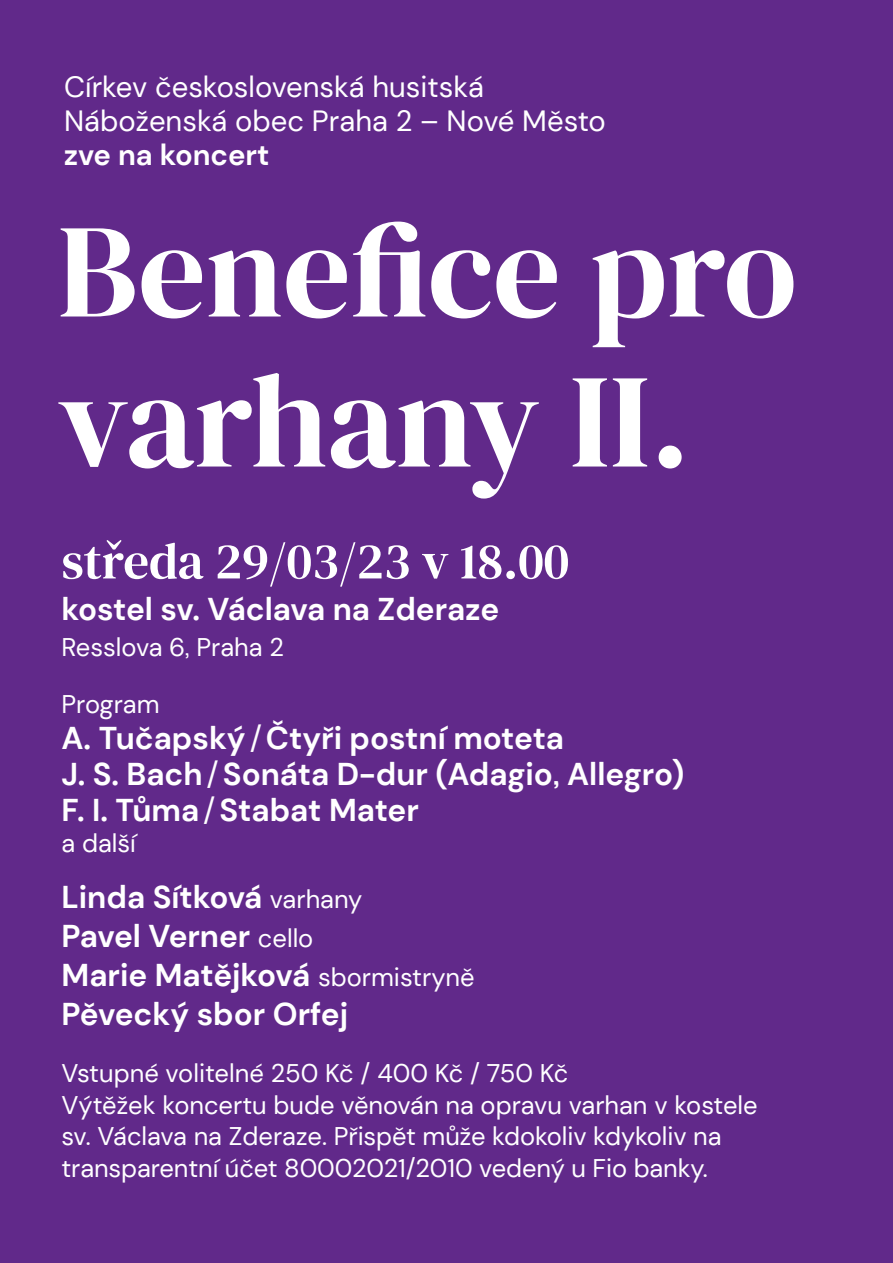
<style>
.page{position:relative;width:893px;height:1263px;background:#61298a}
.page>*{position:absolute;margin:0;border:0;box-sizing:border-box;transform-origin:0 0}
.t1{font:133.5px/150px "DM Serif Display";letter-spacing:-.005em;color:#fff}
.t2{font:51px "DM Serif Text";color:#fff}
.t3{font:700 31.5px "DM Sans";color:#fff}
.t4{font:29.25px "DM Sans";color:#fff}
.t5{font:700 29.25px "DM Sans";color:#fff}
.t6{font:25.5px/31.5px "DM Sans";letter-spacing:-.005em;color:#fff}
.s1{font-weight:400}
.s2{font-weight:400;font-size:25.5px}
</style>
<div class="page">
<p class="t4" style="left:64px;top:69px;width:421px">Církev československá husitská</p>
<p class="t4" style="left:64px;top:103px;width:543px">Náboženská obec Praha 2 – Nové Město</p>
<p class="t5" style="left:64px;top:136px;width:207px">zve na koncert</p>
<p class="t1" style="left:58px;top:198px;width:740px">Benefice pro varhany II.</p>
<p class="t2" style="left:62px;top:532px;width:509px">středa 29/03/23 v 18.00</p>
<p class="t3" style="left:62px;top:589px;width:439px">kostel sv. Václava na Zderaze</p>
<p class="t6" style="left:62px;top:631px;width:224px">Resslova 6, Praha 2</p>
<p class="t6" style="left:62px;top:688px;width:100px">Program</p>
<p class="t3" style="left:62px;top:718px;width:504px">A. Tučapský<span class="s1">/</span>Čtyři postní moteta</p>
<p class="t3" style="left:62px;top:754px;width:624px">J. S. Bach<span class="s1">/</span>Sonáta D-dur (Adagio, Allegro)</p>
<p class="t3" style="left:62px;top:790px;width:359px">F. I. Tůma<span class="s1">/</span>Stabat Mater</p>
<p class="t6" style="left:62px;top:828px;width:76px">a další</p>
<p class="t3" style="left:62px;top:878px;width:302px">Linda Sítková <span class="s2">varhany</span></p>
<p class="t3" style="left:62px;top:917px;width:253px">Pavel Verner <span class="s2">cello</span></p>
<p class="t3" style="left:62px;top:956px;width:415px">Marie Matějková <span class="s2">sbormistryně</span></p>
<p class="t3" style="left:62px;top:995px;width:288px">Pěvecký sbor Orfej</p>
<p class="t6" style="left:62px;top:1058px;width:508px">Vstupné volitelné 250 Kč / 400 Kč / 750 Kč</p>
<p class="t6" style="left:62px;top:1089px;width:698px">Výtěžek koncertu bude věnován na opravu varhan v kostele sv. Václava na Zderaze. Přispět může kdokoliv kdykoliv na transparentní účet 80002021/2010 vedený u Fio banky.</p>
</div>
